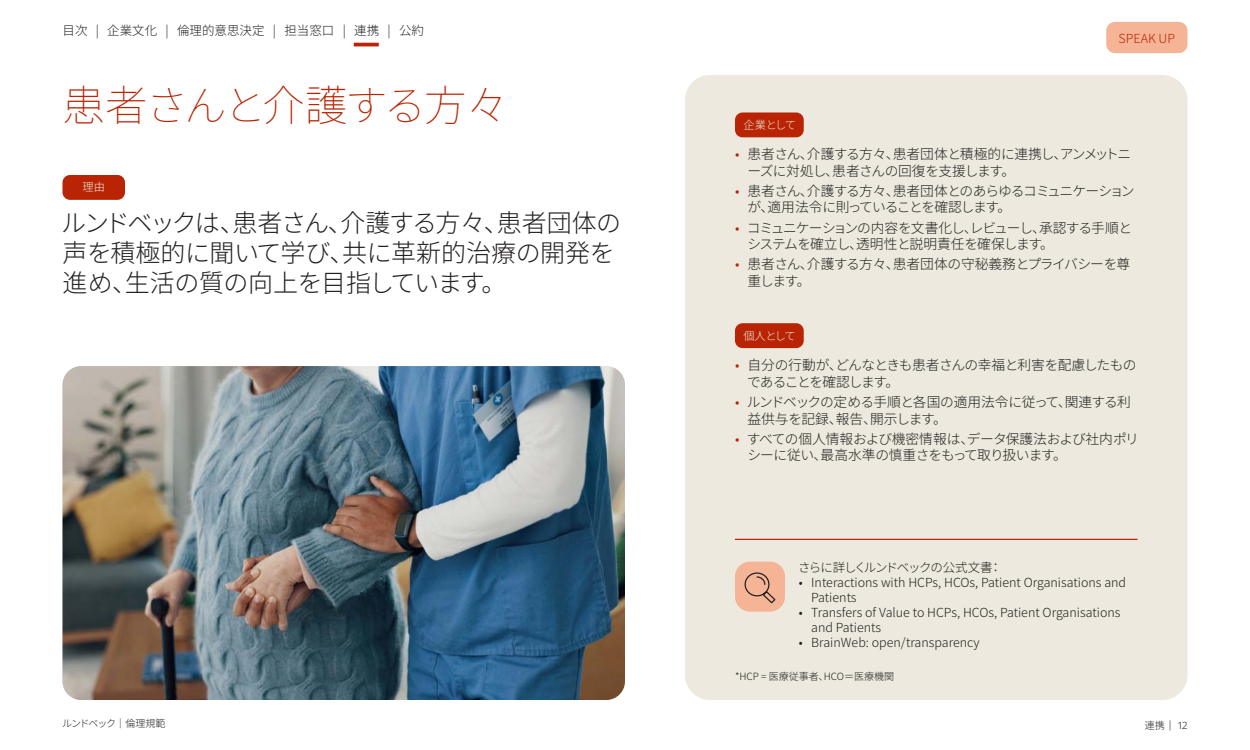
<style>
.page{position:relative;width:1250px;height:750px;background:#fff}
.page>*{position:absolute;margin:0;border:0;box-sizing:border-box;transform-origin:0 0}
.t1{font:200 42.5px "Source Han Sans JP";letter-spacing:-.055em;color:#b92504}
.t2{font:300 25px/30px "Source Han Sans JP";letter-spacing:-.015em;color:#22201f}
.t3{font:300 13.75px/16.5px "Source Han Sans JP";letter-spacing:-.055em;color:#22201f}
.t4{font:300 13.75px/16.5px "Source Han Sans JP";letter-spacing:-.03em;color:#22201f}
.t5{font:300 13.75px/16.5px "Source Han Sans JP";letter-spacing:-.035em;color:#22201f}
.t6{font:300 12.5px/15px "Source Han Sans JP";color:#22201f}
.t7{font:300 12.5px "Source Han Sans JP";letter-spacing:-.085em;color:#22201f}
.t8{font:300 12.5px "Source Han Sans JP";color:#b92504}
.t9{font:300 11.25px "Source Han Sans JP";letter-spacing:-.03em;color:#ede9de}
.t10{font:300 10px "Source Han Sans JP";color:#22201f}
.t11{font:300 10px "Source Han Sans JP";letter-spacing:-.085em;color:#22201f}
.t12{font:300 10px "Noto Sans";color:#22201f}
.s1{color:#b92504}
.s2{font-family:"Source Han Sans JP"}
</style>
<div class="page">
<div style="left:1106px;top:22px;width:82px;height:31px;background:#f5b496;border-radius:9px"></div>
<hr style="left:354px;top:43px;width:25px;height:3px;background:#b92504">
<div style="left:685px;top:75px;width:503px;height:625px;background:#ede9de;border-radius:25px"></div>
<div style="left:62px;top:175px;width:63px;height:25px;background:#b92504;border-radius:8px"></div>
<div style="left:735px;top:112px;width:69px;height:25px;background:#b92504;border-radius:8px"></div>
<div style="left:735px;top:323px;width:69px;height:25px;background:#b92504;border-radius:8px"></div>
<hr style="left:735px;top:539px;width:403px;height:1px;background:#b92504">
<div style="left:735px;top:562px;width:50px;height:50px;background:#f5b496;border-radius:15px"></div>
<svg style="left:744px;top:572px;width:32px;height:32px"></svg>
<img style="left:62px;top:366px;width:563px;height:334px">
<p class="t6" style="left:63px;top:23px;width:363px">目次 | 企業文化 | 倫理的意思決定 | 担当窓口 | 連携 | 公約</p>
<h1 class="t1" style="left:62px;top:82px;width:448px">患者さんと介護する方々</h1>
<p class="t9" style="left:82px;top:181px;width:24px">理由</p>
<h2 class="t2" style="left:61px;top:209px;width:562px">ルンドベックは、患者さん、介護する方々、患者団体の声を積極的に聞いて学び、共に革新的治療の開発を進め、生活の質の向上を目指しています。</h2>
<p class="t11" style="left:62px;top:717px;width:105px">ルンドベック｜倫理規範</p>
<p class="t9" style="left:744px;top:119px;width:54px">企業として</p>
<p class="t8" style="left:1119px;top:31px;width:58px">SPEAK UP</p>
<p class="t5" style="left:747px;top:146px;width:385px;text-indent:-12px"><span class="s1">•</span> 患者さん、介護する方々、患者団体と積極的に連携し、アンメットニーズに対処し、患者さんの回復を支援します。</p>
<p class="t3" style="left:747px;top:183px;width:389px;text-indent:-12px"><span class="s1">•</span> 患者さん、介護する方々、患者団体とのあらゆるコミュニケーションが、適用法令に則っていることを確認します。</p>
<p class="t3" style="left:747px;top:220px;width:386px;text-indent:-12px"><span class="s1">•</span> コミュニケーションの内容を文書化し、レビューし、承認する手順とシステムを確立し、透明性と説明責任を確保します。</p>
<p class="t5" style="left:747px;top:256px;width:384px;text-indent:-12px"><span class="s1">•</span> 患者さん、介護する方々、患者団体の守秘義務とプライバシーを尊重します。</p>
<p class="t9" style="left:743px;top:330px;width:54px">個人として</p>
<p class="t3" style="left:747px;top:357px;width:391px;text-indent:-12px"><span class="s1">•</span> 自分の行動が、どんなときも患者さんの幸福と利害を配慮したものであることを確認します。</p>
<p class="t4" style="left:747px;top:394px;width:385px;text-indent:-12px"><span class="s1">•</span> ルンドベックの定める手順と各国の適用法令に従って、関連する利益供与を記録、報告、開示します。</p>
<p class="t4" style="left:747px;top:431px;width:393px;text-indent:-12px"><span class="s1">•</span> すべての個人情報および機密情報は、データ保護法および社内ポリシーに従い、最高水準の慎重さをもって取り扱います。</p>
<p class="t7" style="left:798px;top:560px;width:205px">さらに詳しくルンドベックの公式文書：</p>
<p class="t6" style="left:811px;top:575px;width:316px;text-indent:-12px">• Interactions with HCPs, HCOs, Patient Organisations and<br>Patients</p>
<p class="t6" style="left:811px;top:605px;width:311px;text-indent:-12px">• Transfers of Value to HCPs, HCOs, Patient Organisations and Patients</p>
<p class="t6" style="left:799px;top:635px;width:182px">• BrainWeb: open/transparency</p>
<p class="t10" style="left:735px;top:670px;width:161px">*HCP = 医療従事者、HCO＝医療機関</p>
<p class="t12" style="left:1145px;top:719px;width:44px"><span class="s2">連携</span> | 12</p>
</div>
